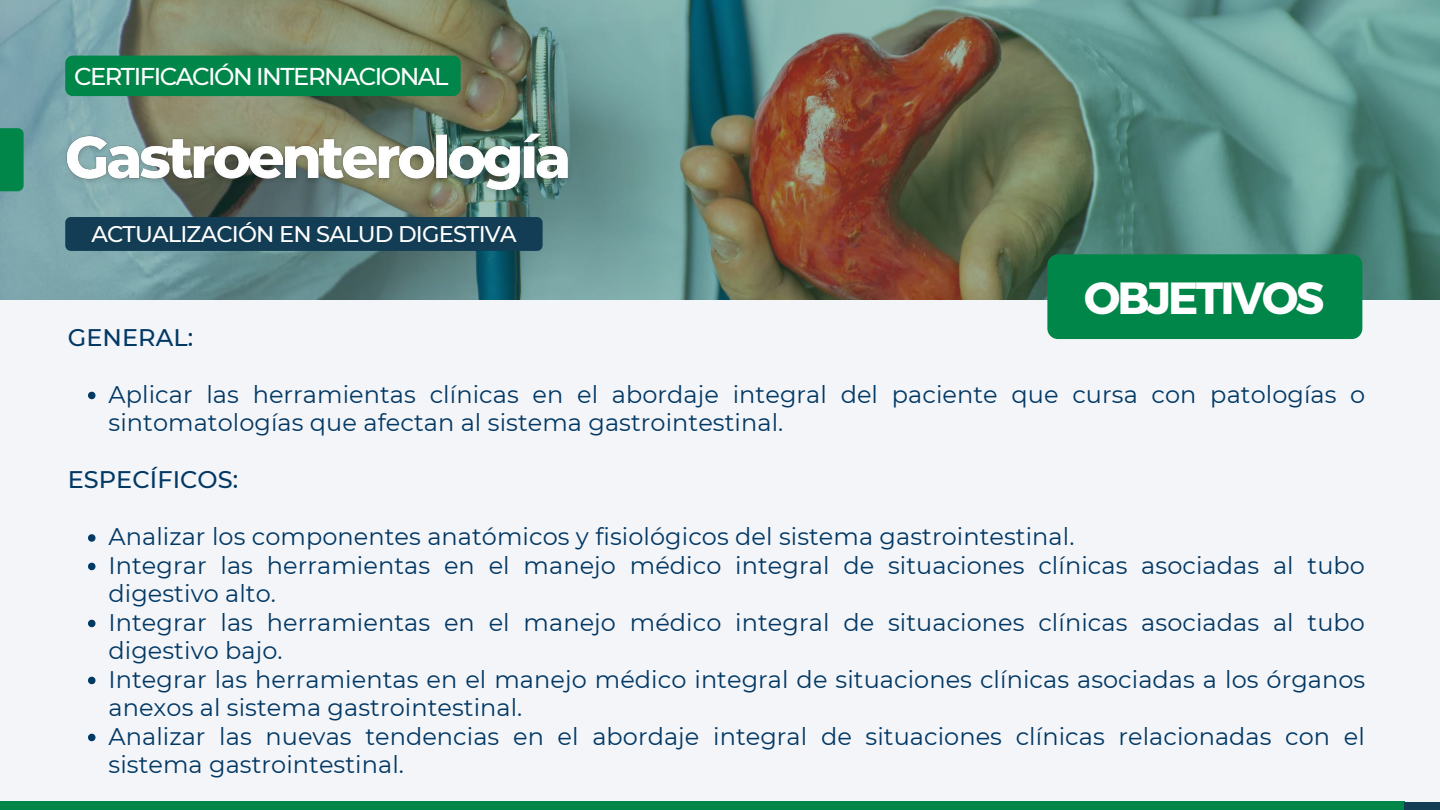
<style>
.page{position:relative;width:1440px;height:810px;background:#fff}
.page>*{position:absolute;margin:0;border:0;box-sizing:border-box;transform-origin:0 0}
.t1{font:700 45px "Montserrat";letter-spacing:-.06em;color:#fff}
.t2{font:500 24.3px "Montserrat";letter-spacing:-.06em;color:#fff}
.t3{font:24px/28.5px "Montserrat";letter-spacing:.005em;color:#023864}
.t4{font:500 24px "Montserrat";letter-spacing:.005em;color:#023864}
.t5{font:500 22.6px "Montserrat";letter-spacing:-.035em;color:#fff}
</style>
<div class="page">
<img style="left:0;top:0;width:1440px;height:300px">
<div style="left:0;top:300px;width:1440px;height:502px;background:#f3f5f9"></div>
<div style="left:1047px;top:254px;width:315px;height:85px;background:#008649;border-radius:11px"></div>
<div style="left:0;top:801px;width:1405px;height:9px;background:#008649"></div>
<div style="left:1405px;top:802px;width:35px;height:8px;background:#123d54"></div>
<svg style="left:88px;top:392px;width:7px;height:7px"></svg>
<svg style="left:88px;top:534px;width:7px;height:8px"></svg>
<svg style="left:88px;top:563px;width:7px;height:7px"></svg>
<svg style="left:88px;top:620px;width:7px;height:7px"></svg>
<svg style="left:88px;top:677px;width:7px;height:7px"></svg>
<svg style="left:88px;top:734px;width:7px;height:7px"></svg>
<div style="left:0;top:128px;width:24px;height:63px;background:#008649"></div>
<div style="left:65px;top:56px;width:396px;height:40px;background:#008649;border-radius:8px"></div>
<img style="left:57px;top:115px;width:521px;height:90px">
<div style="left:65px;top:217px;width:478px;height:34px;background:#123d54;border-radius:6px"></div>
<p class="t2" style="left:74px;top:61px;width:376px">CERTIFICACIÓN INTERNACIONAL</p>
<p class="t5" style="left:91px;top:220px;width:427px">ACTUALIZACIÓN EN SALUD DIGESTIVA</p>
<p class="t4" style="left:68px;top:323px;width:127px">GENERAL:</p>
<h1 class="t1" style="left:1084px;top:268px;width:242px">OBJETIVOS</h1>
<p class="t3" style="left:109px;top:380px;width:1258px">Aplicar las herramientas clínicas en el abordaje integral del paciente que cursa con patologías o sintomatologías que afectan al sistema gastrointestinal.</p>
<p class="t4" style="left:68px;top:465px;width:172px">ESPECÍFICOS:</p>
<p class="t3" style="left:109px;top:523px;width:1258px">Analizar los componentes anatómicos y fisiológicos del sistema gastrointestinal.<br>Integrar las herramientas en el manejo médico integral de situaciones clínicas asociadas al tubo digestivo alto.<br>Integrar las herramientas en el manejo médico integral de situaciones clínicas asociadas al tubo digestivo bajo.<br>Integrar las herramientas en el manejo médico integral de situaciones clínicas asociadas a los órganos anexos al sistema gastrointestinal.<br>Analizar las nuevas tendencias en el abordaje integral de situaciones clínicas relacionadas con el sistema gastrointestinal.</p>
</div>
